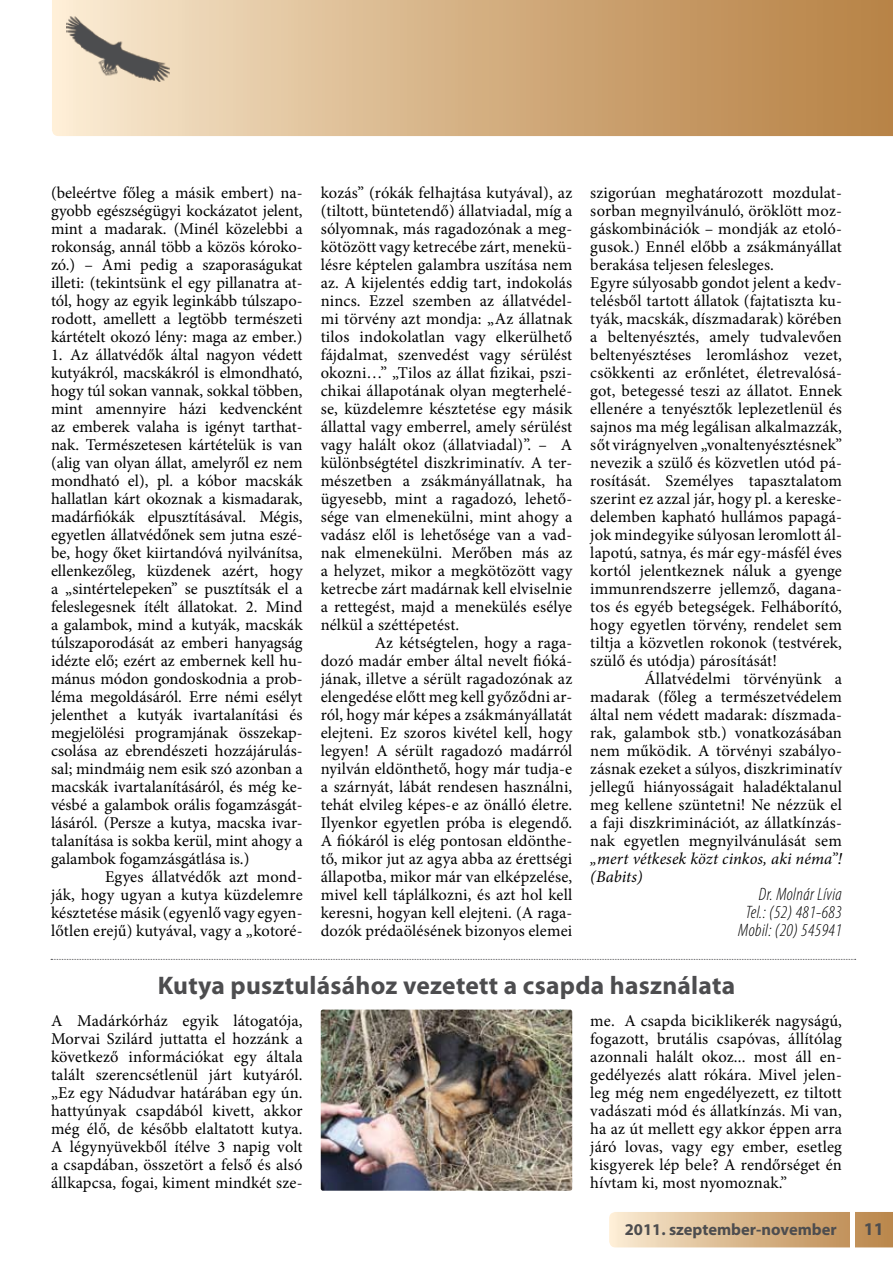
<style>
.page{position:relative;width:893px;height:1263px;background:#fff}
.page>*{position:absolute;margin:0;border:0;box-sizing:border-box;transform-origin:0 0}
.t1{font:700 25.5px "Myriad Pro";letter-spacing:.01em;color:#4d4d4f}
.t2{font:italic 300 condensed 18px/18px "Myriad Pro";letter-spacing:.02em;color:#000;text-align:right}
.t3{font:700 18px "Myriad Pro";color:#4d4d4f}
.t4{font:16.5px/18px "Minion Pro";letter-spacing:.01em;color:#000;text-align:justify}
.t5{font:italic 16.5px/18px "Minion Pro";letter-spacing:.005em;color:#000}
.t6{font:700 16.5px "Myriad Pro";color:#4d4d4f}
</style>
<div class="page">
<svg style="left:52px;top:0;width:841px;height:136px;background:#d4af82"></svg>
<img style="left:66px;top:14px;width:103px;height:68px">
<svg style="left:609px;top:1212px;width:284px;height:35px;background:#d8b68b"></svg>
<div style="left:850px;top:1208px;width:5px;height:41px;background:#fff"></div>
<img style="left:321px;top:1009px;width:251px;height:182px">
<svg style="left:51px;top:959px;width:805px;height:1px"></svg>
<p class="t4" style="left:51px;top:184px;width:253px">(beleértve főleg a másik embert) na&shy;gyobb egészségügyi kockázatot jelent, mint a madarak. (Minél közelebbi a rokonság, annál több a közös kóroko&shy;zó.) – Ami pedig a szaporaságukat illeti: (tekintsünk el egy pillanatra at&shy;tól, hogy az egyik leginkább túlszapo&shy;rodott, amellett a legtöbb természeti kártételt okozó lény: maga az ember.)</p>
<p class="t4" style="left:51px;top:346px;width:253px">1. Az állatvédők által nagyon védett kutyákról, macskákról is elmondható, hogy túl sokan vannak, sokkal többen, mint amennyire házi kedvencként az emberek valaha is igényt tarthat&shy;nak. Természetesen kártételük is van (alig van olyan állat, amelyről ez nem mondható el), pl. a kóbor macskák hallatlan kárt okoznak a kismadarak, madárfiókák elpusztításával. Mégis, egyetlen állatvédőnek sem jutna eszé&shy;be, hogy őket kiirtandóvá nyilvánítsa, ellenkezőleg, küzdenek azért, hogy a „sintértelepeken” se pusztítsák el a feleslegesnek ítélt állatokat. 2. Mind a galambok, mind a kutyák, macskák túlszaporodását az emberi hanyagság idézte elő; ezért az embernek kell hu&shy;mánus módon gondoskodnia a prob&shy;léma megoldásáról. Erre némi esélyt jelenthet a kutyák ivartalanítási és megjelölési programjának összekap&shy;csolása az ebrendészeti hozzájárulás&shy;sal; mindmáig nem esik szó azonban a macskák ivartalanításáról, és még ke&shy;vésbé a galambok orális fogamzásgát&shy;lásáról. (Persze a kutya, macska ivar&shy;talanítása is sokba kerül, mint ahogy a galambok fogamzásgátlása is.)</p>
<p class="t4" style="left:51px;top:868px;width:253px;text-indent:54px">Egyes állatvédők azt mond&shy;ják, hogy ugyan a kutya küzdelemre késztetése másik (egyenlő vagy egyen&shy;lőtlen erejű) kutyával, vagy a „kotoré-</p>
<p class="t4" style="left:321px;top:184px;width:253px">kozás” (rókák felhajtása kutyával), az (tiltott, büntetendő) állatviadal, míg a sólyomnak, más ragadozónak a meg&shy;kötözött vagy ketrecébe zárt, menekü&shy;lésre képtelen galambra uszítása nem az. A kijelentés eddig tart, indokolás nincs. Ezzel szemben az állatvédel&shy;mi törvény azt mondja: „Az állatnak tilos indokolatlan vagy elkerülhető fájdalmat, szenvedést vagy sérülést okozni…” „Tilos az állat fizikai, pszi&shy;chikai állapotának olyan megterhelé&shy;se, küzdelemre késztetése egy másik állattal vagy emberrel, amely sérülést vagy halált okoz (állatviadal)”. – A különbségtétel diszkriminatív. A ter&shy;mészetben a zsákmányállatnak, ha ügyesebb, mint a ragadozó, lehető&shy;sége van elmenekülni, mint ahogy a vadász elől is lehetősége van a vad&shy;nak elmenekülni. Merőben más az a helyzet, mikor a megkötözött vagy ketrecbe zárt madárnak kell elviselnie a rettegést, majd a menekülés esélye nélkül a széttépetést.</p>
<p class="t4" style="left:321px;top:634px;width:253px;text-indent:54px">Az kétségtelen, hogy a raga&shy;dozó madár ember által nevelt fióká&shy;jának, illetve a sérült ragadozónak az elengedése előtt meg kell győződni ar&shy;ról, hogy már képes a zsákmányállatát elejteni. Ez szoros kivétel kell, hogy legyen! A sérült ragadozó madárról nyilván eldönthető, hogy már tudja-e a szárnyát, lábát rendesen használni, tehát elvileg képes-e az önálló életre.<br>Ilyenkor egyetlen próba is elegendő.<br>A fiókáról is elég pontosan eldönthe&shy;tő, mikor jut az agya abba az érettségi állapotba, mikor már van elképzelése, mivel kell táplálkozni, és azt hol kell keresni, hogyan kell elejteni. (A raga&shy;dozók prédaölésének bizonyos elemei</p>
<p class="t4" style="left:590px;top:184px;width:253px;text-align:left">szigorúan meghatározott mozdulat&shy;sorban megnyilvánuló, öröklött moz&shy;gáskombinációk – mondják az etoló&shy;gusok.) Ennél előbb a zsákmányállat berakása teljesen felesleges.<br>Egyre súlyosabb gondot jelent a kedv&shy;telésből tartott állatok (fajtatiszta ku&shy;tyák, macskák, díszmadarak) körében a beltenyésztés, amely tudvalevően beltenyésztéses leromláshoz vezet, csökkenti az erőnlétet, életrevalósá&shy;got, betegessé teszi az állatot. Ennek ellenére a tenyésztők leplezetlenül és sajnos ma még legálisan alkalmazzák, sőt virágnyelven „vonaltenyésztésnek” nevezik a szülő és közvetlen utód pá&shy;rosítását. Személyes tapasztalatom szerint ez azzal jár, hogy pl. a kereske&shy;delemben kapható hullámos papagá&shy;jok mindegyike súlyosan leromlott ál&shy;lapotú, satnya, és már egy-másfél éves kortól jelentkeznek náluk a gyenge immunrendszerre jellemző, dagana&shy;tos és egyéb betegségek. Felháborító, hogy egyetlen törvény, rendelet sem tiltja a közvetlen rokonok (testvérek, szülő és utódja) párosítását!</p>
<p class="t4" style="left:590px;top:670px;width:253px;text-indent:54px">Állatvédelmi törvényünk a madarak (főleg a természetvédelem által nem védett madarak: díszmada&shy;rak, galambok stb.) vonatkozásában nem működik. A törvényi szabályo&shy;zásnak ezeket a súlyos, diszkriminatív jellegű hiányosságait haladéktalanul meg kellene szüntetni! Ne nézzük el a faji diszkriminációt, az állatkínzás&shy;nak egyetlen megnyilvánulását sem</p>
<p class="t5" style="left:590px;top:850px;width:253px">„mert vétkesek közt cinkos, aki néma”! (Babits)</p>
<p class="t2" style="left:738px;top:885px;width:105px">Dr. Molnár Lívia<br>Tel.: (52) 481-683<br>Mobil: (20) 545941</p>
<h1 class="t1" style="left:158px;top:968px;width:579px">Kutya pusztulásához vezetett a csapda használata</h1>
<p class="t4" style="left:51px;top:1012px;width:253px">A Madárkórház egyik látogatója, Morvai Szilárd juttatta el hozzánk a következő információkat egy általa talált szerencsétlenül járt kutyáról. „Ez egy Nádudvar határában egy ún. hattyúnyak csapdából kivett, akkor még élő, de később elaltatott kutya.<br>A légynyüvekből ítélve 3 napig volt a csapdában, összetört a felső és alsó állkapcsa, fogai, kiment mindkét sze-</p>
<p class="t4" style="left:590px;top:1012px;width:253px">me. A csapda biciklikerék nagyságú, fogazott, brutális csapóvas, állítólag azonnali halált okoz... most áll en&shy;gedélyezés alatt rókára. Mivel jelen&shy;leg még nem engedélyezett, ez tiltott vadászati mód és állatkínzás. Mi van, ha az út mellett egy akkor éppen arra járó lovas, vagy egy ember, esetleg kisgyerek lép bele? A rendőrséget én hívtam ki, most nyomoznak.”</p>
<p class="t6" style="left:625px;top:1218px;width:214px">2011. szeptember-november</p>
<p class="t3" style="left:864px;top:1218px;width:21px">11</p>
</div>
